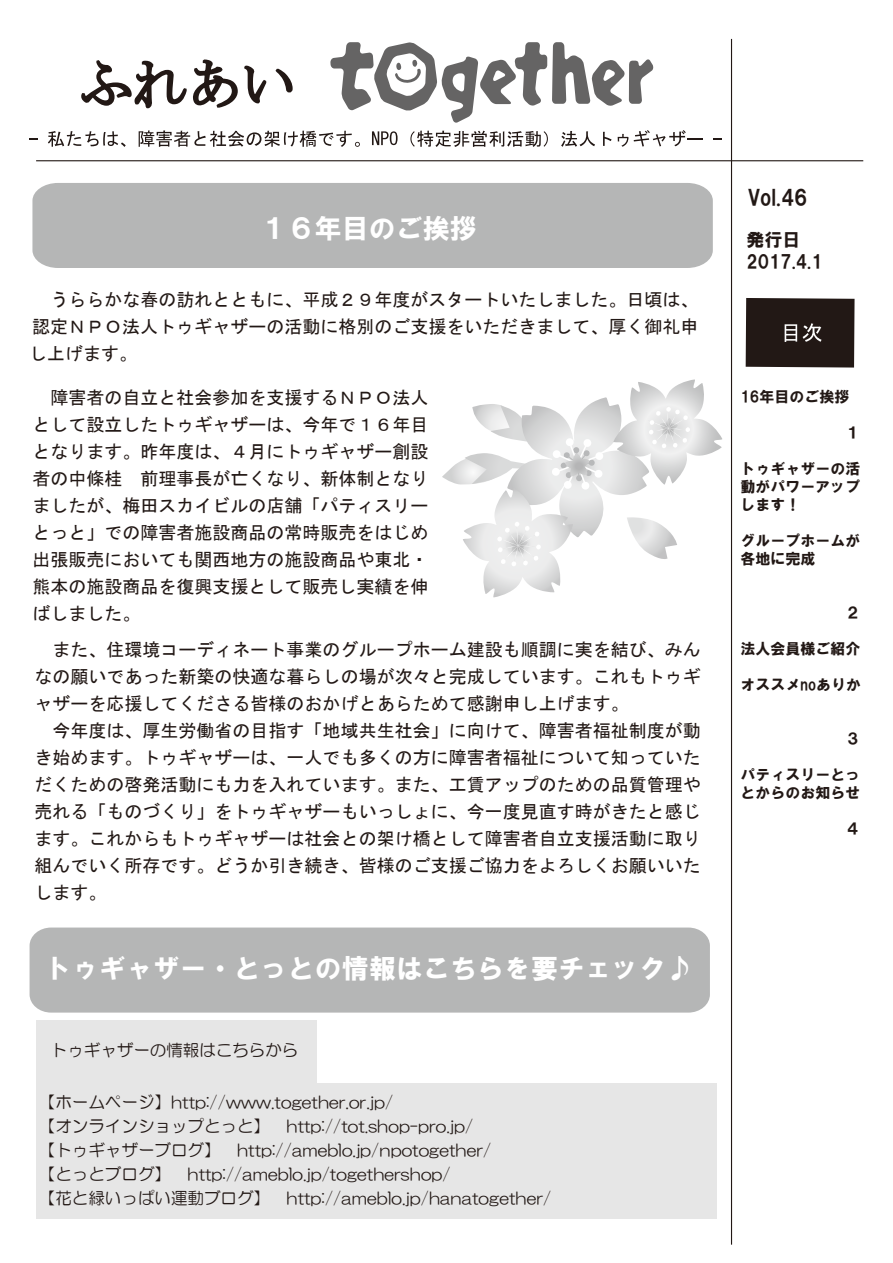
<style>
.page{position:relative;width:893px;height:1263px;background:#fff}
.page>*{position:absolute;margin:0;border:0;box-sizing:border-box;transform-origin:0 0}
.t1{font:27px "HG Soei Kakugothic UB";color:#fff}
.t2{font:27px "HGS Soei Kakugothic UB";color:#fff}
.t3{font:21px "HGS Soei Kakugothic UB";color:#221815}
.t4{font:18px/27px "MS Gothic";color:#221815;text-align:justify}
.t5{font:18px/21.6px "HGS Soei Kakugothic UB";color:#221815}
.t6{font:16.5px/24px "HG Maru Gothic MPRO";color:#221815}
.t7{font:15px/18px "HGS Soei Kakugothic UB";color:#221815}
.t8{font:15px/18px "HG Soei Kakugothic UB";color:#221815;text-align:justify}
</style>
<div class="page">
<hr style="left:731px;top:39px;width:1px;height:1205px;background:#221815">
<div style="left:32px;top:183px;width:681px;height:85px;background:#b5b6b6"></div>
<svg style="left:81px;top:59px;width:157px;height:50px"></svg>
<svg style="left:245px;top:65px;width:48px;height:38px"></svg>
<svg style="left:48px;top:131px;width:78px;height:16px"></svg>
<svg style="left:139px;top:130px;width:221px;height:17px"></svg>
<svg style="left:372px;top:131px;width:26px;height:14px"></svg>
<svg style="left:410px;top:131px;width:138px;height:16px"></svg>
<svg style="left:561px;top:131px;width:34px;height:16px"></svg>
<svg style="left:603px;top:132px;width:9px;height:14px"></svg>
<svg style="left:618px;top:134px;width:10px;height:13px"></svg>
<svg style="left:634px;top:130px;width:69px;height:16px"></svg>
<hr style="left:36px;top:160px;width:827px;height:1px;background:#221815">
<svg style="left:746px;top:298px;width:108px;height:70px;background:#2c2320"></svg>
<svg style="left:330px;top:42px;width:324px;height:81px"></svg>
<div style="left:30px;top:927px;width:680px;height:85px;background:#b5b6b6"></div>
<div style="left:37px;top:1083px;width:680px;height:136px;background:#e6e6e6"></div>
<div style="left:37px;top:1020px;width:280px;height:65px;background:#e6e6e6"></div>
<svg style="left:442px;top:379px;width:280px;height:219px"></svg>
<h1 class="t2" style="left:261px;top:214px;width:218px">１６年目のご挨拶</h1>
<p class="t4" style="left:29px;top:286px;width:671px">　うららかな春の訪れとともに、平成２９年度がスタートいたしました。日頃は、認定ＮＰＯ法人トゥギャザーの活動に格別のご支援をいただきまして、厚く御礼申し上げます。</p>
<p class="t4" style="left:32px;top:384px;width:398px">　障害者の自立と社会参加を支援するＮＰＯ法人として設立したトゥギャザーは、今年で１６年目となります。昨年度は、４月にトゥギャザー創設者の中條桂　前理事長が亡くなり、新体制となりましたが、梅田スカイビルの店舗「パティスリーとっと」での障害者施設商品の常時販売をはじめ出張販売においても関西地方の施設商品や東北・熊本の施設商品を復興支援として販売し実績を伸ばしました。</p>
<p class="t4" style="left:35px;top:636px;width:668px;text-align:left">　また、住環境コーディネート事業のグループホーム建設も順調に実を結び、みんなの願いであった新築の快適な暮らしの場が次々と完成しています。これもトゥギャザーを応援してくださる皆様のおかげとあらためて感謝申し上げます。<br>　今年度は、厚生労働省の目指す「地域共生社会」に向けて、障害者福祉制度が動き始めます。トゥギャザーは、一人でも多くの方に障害者福祉について知っていただくための啓発活動にも力を入れています。また、工賃アップのための品質管理や売れる「ものづくり」をトゥギャザーもいっしょに、今一度見直す時がきたと感じます。これからもトゥギャザーは社会との架け橋として障害者自立支援活動に取り組んでいく所存です。どうか引き続き、皆様のご支援ご協力をよろしくお願いいたします。</p>
<h1 class="t1" style="left:45px;top:954px;width:649px">トゥギャザー・とっとの情報はこちらを要チェック♪</h1>
<p class="t6" style="left:51px;top:1037px;width:249px">トゥギャザーの情報はこちらから</p>
<p class="t6" style="left:39px;top:1090px;width:514px">【ホームページ】http://www.together.or.jp/<br>【オンラインショップとっと】　http://tot.shop-pro.jp/<br>【トゥギャザーブログ】　http://ameblo.jp/npotogether/<br>【とっとブログ】　http://ameblo.jp/togethershop/<br>【花と緑いっぱい運動ブログ】　http://ameblo.jp/hanatogether/</p>
<p class="t3" style="left:748px;top:187px;width:61px">Vol.46</p>
<p class="t5" style="left:746px;top:229px;width:78px">発行日<br>2017.4.1</p>
<p class="t7" style="left:740px;top:388px;width:110px">16年目のご挨拶</p>
<p class="t8" style="left:740px;top:460px;width:121px">トゥギャザーの活動がパワーアップします！</p>
<p class="t7" style="left:740px;top:532px;width:121px">グループホームが各地に完成</p>
<p class="t7" style="left:740px;top:640px;width:121px">法人会員様ご紹介</p>
<p class="t7" style="left:740px;top:676px;width:122px">オススメnoありか</p>
<p class="t7" style="left:740px;top:766px;width:121px">パティスリーとっとからのお知らせ</p>
</div>
